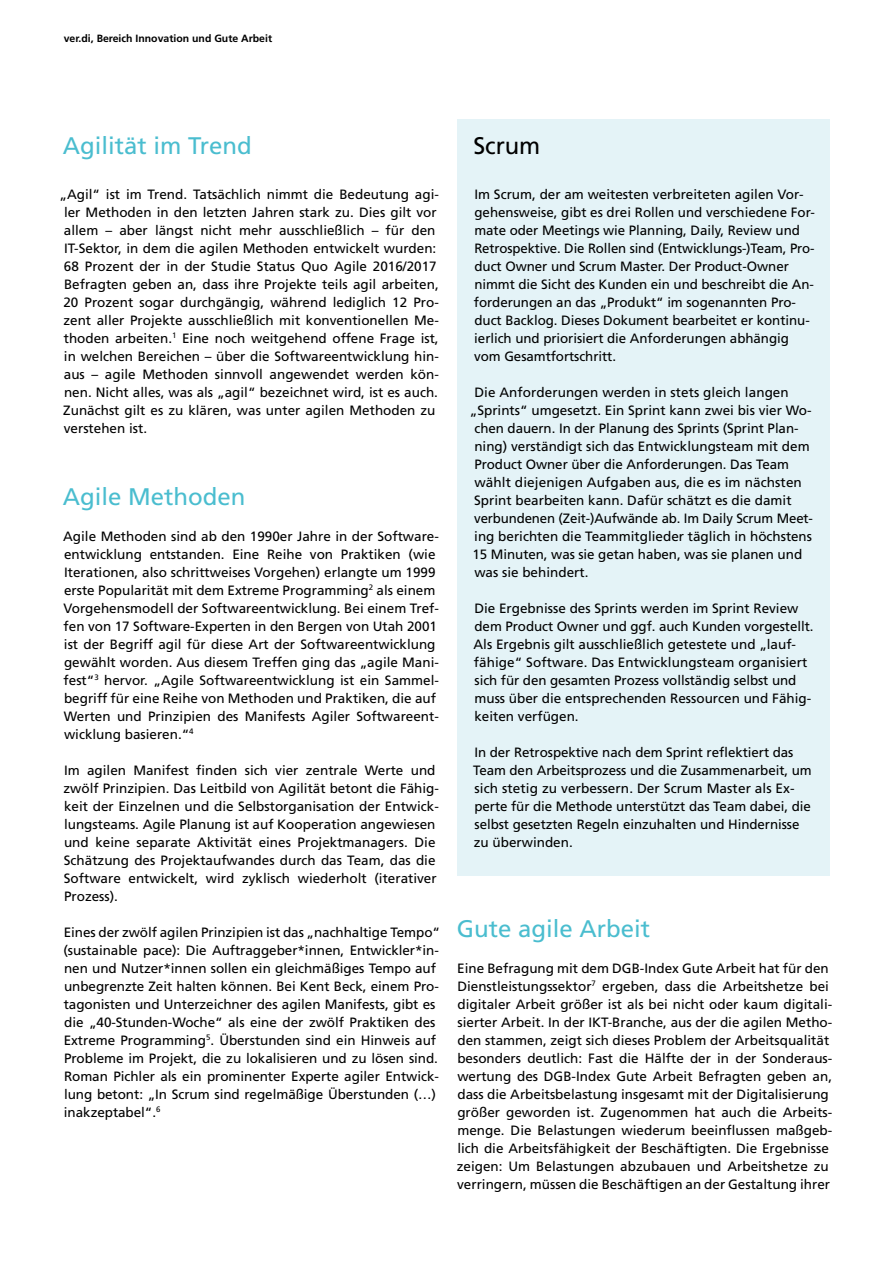
<style>
.page{position:relative;width:893px;height:1263px;background:#fff}
.page>*{position:absolute;margin:0;border:0;box-sizing:border-box;transform-origin:0 0}
.t1{font:24px "Frutiger LT Std";color:#4abdcf}
.t2{font:24px "Frutiger LT Std";letter-spacing:-.005em;color:#000}
.t3{font:13.5px/18px "Frutiger LT Std";color:#000}
.t4{font:700 10.5px "Frutiger LT Std";color:#000}
</style>
<div class="page">
<div style="left:457px;top:119px;width:372px;height:66px;background:#e4f3f7"></div>
<div style="left:457px;top:172px;width:372px;height:218px;background:#e4f3f7"></div>
<div style="left:457px;top:370px;width:372px;height:236px;background:#e4f3f7"></div>
<div style="left:457px;top:586px;width:372px;height:164px;background:#e4f3f7"></div>
<div style="left:457px;top:730px;width:372px;height:146px;background:#e4f3f7"></div>
<p class="t4" style="left:64px;top:34px;width:210px">ver.di, Bereich Innovation und Gute Arbeit</p>
<h1 class="t1" style="left:63px;top:133px;width:190px">Agilität im Trend</h1>
<p class="t3" style="left:60px;top:186px;width:381px">„Agil“ ist im Trend. Tatsächlich nimmt die Bedeutung agi&shy;ler Methoden in den letzten Jahren stark zu. Dies gilt vor allem – aber längst nicht mehr ausschließlich – für den IT-Sektor, in dem die agilen Methoden entwickelt wurden:<br>68 Prozent der in der Studie Status Quo Agile 2016/2017<br>Befragten geben an, dass ihre Projekte teils agil arbeiten, 20 Prozent sogar durchgängig, während lediglich 12 Pro&shy;zent aller Projekte ausschließlich mit konventionellen Me&shy;thoden arbeiten.<sup>1</sup> Eine noch weitgehend offene Frage ist, in welchen Bereichen – über die Softwareentwicklung hin&shy;aus – agile Methoden sinnvoll angewendet werden kön&shy;nen. Nicht alles, was als „agil“ bezeichnet wird, ist es auch.<br>Zunächst gilt es zu klären, was unter agilen Methoden zu verstehen ist.</p>
<h1 class="t1" style="left:63px;top:484px;width:184px">Agile Methoden</h1>
<p class="t3" style="left:63px;top:527px;width:377px">Agile Methoden sind ab den 1990er Jahre in der Software&shy;entwicklung entstanden. Eine Reihe von Praktiken (wie Iterationen, also schrittweises Vorgehen) erlangte um 1999 erste Popularität mit dem Extreme Programming<sup>2</sup> als einem Vorgehensmodell der Softwareentwicklung. Bei einem Tref&shy;fen von 17 Software-Experten in den Bergen von Utah 2001 ist der Begriff agil für diese Art der Softwareentwicklung gewählt worden. Aus diesem Treffen ging das „agile Mani&shy;fest“<sup>3</sup> hervor. „Agile Softwareentwicklung ist ein Sammel&shy;begriff für eine Reihe von Methoden und Praktiken, die auf Werten und Prinzipien des Manifests Agiler Softwareent&shy;wicklung basieren.“<sup>4</sup></p>
<p class="t3" style="left:63px;top:762px;width:377px">Im agilen Manifest finden sich vier zentrale Werte und zwölf Prinzipien. Das Leitbild von Agilität betont die Fähig&shy;keit der Einzelnen und die Selbstorganisation der Entwick&shy;lungsteams. Agile Planung ist auf Kooperation angewiesen und keine separate Aktivität eines Projektmanagers. Die Schätzung des Projektaufwandes durch das Team, das die Software entwickelt, wird zyklisch wiederholt (iterativer Prozess).</p>
<p class="t3" style="left:63px;top:923px;width:378px">Eines der zwölf agilen Prinzipien ist das „nachhaltige Tempo“ (sustainable pace): Die Auftraggeber*innen, Entwickler*in&shy;nen und Nutzer*innen sollen ein gleichmäßiges Tempo auf unbegrenzte Zeit halten können. Bei Kent Beck, einem Pro&shy;tagonisten und Unterzeichner des agilen Manifests, gibt es die „40-Stunden-Woche“ als eine der zwölf Praktiken des Extreme Programming<sup>5</sup>. Überstunden sind ein Hinweis auf Probleme im Projekt, die zu lokalisieren und zu lösen sind.<br>Roman Pichler als ein prominenter Experte agiler Entwick&shy;lung betont: „In Scrum sind regelmäßige Überstunden (…) inakzeptabel“.<sup>6</sup></p>
<h1 class="t2" style="left:473px;top:133px;width:68px">Scrum</h1>
<p class="t3" style="left:474px;top:186px;width:343px">Im Scrum, der am weitesten verbreiteten agilen Vor&shy;gehensweise, gibt es drei Rollen und verschiedene For&shy;mate oder Meetings wie Planning, Daily, Review und Retrospektive. Die Rollen sind (Entwicklungs-)Team, Pro&shy;duct Owner und Scrum Master. Der Product-Owner nimmt die Sicht des Kunden ein und beschreibt die An&shy;forderungen an das „Produkt“ im sogenannten Pro&shy;duct Backlog. Dieses Dokument bearbeitet er kontinu&shy;ierlich und priorisiert die Anforderungen abhängig vom Gesamtfortschritt.</p>
<p class="t3" style="left:474px;top:383px;width:316px">Die Anforderungen werden in stets gleich langen</p>
<p class="t3" style="left:470px;top:401px;width:343px">„Sprints“ umgesetzt. Ein Sprint kann zwei bis vier Wo-</p>
<p class="t3" style="left:474px;top:419px;width:326px">chen dauern. In der Planung des Sprints (Sprint Plan-</p>
<p class="t3" style="left:474px;top:437px;width:337px">ning) verständigt sich das Entwicklungsteam mit dem</p>
<p class="t3" style="left:474px;top:456px;width:316px">Product Owner über die Anforderungen. Das Team</p>
<p class="t3" style="left:474px;top:473px;width:329px">wählt diejenigen Aufgaben aus, die es im nächsten</p>
<p class="t3" style="left:474px;top:491px;width:319px">Sprint bearbeiten kann. Dafür schätzt es die damit</p>
<p class="t3" style="left:474px;top:510px;width:340px">verbundenen (Zeit-)Aufwände ab. Im Daily Scrum Meet-</p>
<p class="t3" style="left:474px;top:527px;width:339px">ing berichten die Teammitglieder täglich in höchstens</p>
<p class="t3" style="left:473px;top:545px;width:331px">15 Minuten, was sie getan haben, was sie planen und</p>
<p class="t3" style="left:474px;top:563px;width:116px">was sie behindert.</p>
<p class="t3" style="left:473px;top:599px;width:342px">Die Ergebnisse des Sprints werden im Sprint Review dem Product Owner und ggf. auch Kunden vorgestellt.<br>Als Ergebnis gilt ausschließlich getestete und „lauf&shy;fähige“ Software. Das Entwicklungsteam organisiert sich für den gesamten Prozess vollständig selbst und muss über die entsprechenden Ressourcen und Fähig&shy;keiten verfügen.</p>
<p class="t3" style="left:473px;top:743px;width:340px">In der Retrospektive nach dem Sprint reflektiert das Team den Arbeitsprozess und die Zusammenarbeit, um sich stetig zu verbessern. Der Scrum Master als Ex&shy;perte für die Methode unterstützt das Team dabei, die selbst gesetzten Regeln einzuhalten und Hindernisse zu überwinden.</p>
<h1 class="t1" style="left:457px;top:916px;width:195px">Gute agile Arbeit</h1>
<p class="t3" style="left:457px;top:959px;width:377px">Eine Befragung mit dem DGB-Index Gute Arbeit hat für den Dienstleistungssektor<sup>7</sup> ergeben, dass die Arbeitshetze bei digitaler Arbeit größer ist als bei nicht oder kaum digitali&shy;sierter Arbeit. In der IKT-Branche, aus der die agilen Metho&shy;den stammen, zeigt sich dieses Problem der Arbeitsqualität besonders deutlich: Fast die Hälfte der in der Sonderaus&shy;wertung des DGB-Index Gute Arbeit Befragten geben an, dass die Arbeitsbelastung insgesamt mit der Digitalisierung größer geworden ist. Zugenommen hat auch die Arbeits&shy;menge. Die Belastungen wiederum beeinflussen maßgeb&shy;lich die Arbeitsfähigkeit der Beschäftigten. Die Ergebnisse zeigen: Um Belastungen abzubauen und Arbeitshetze zu verringern, müssen die Beschäftigen an der Gestaltung ihrer</p>
</div>
